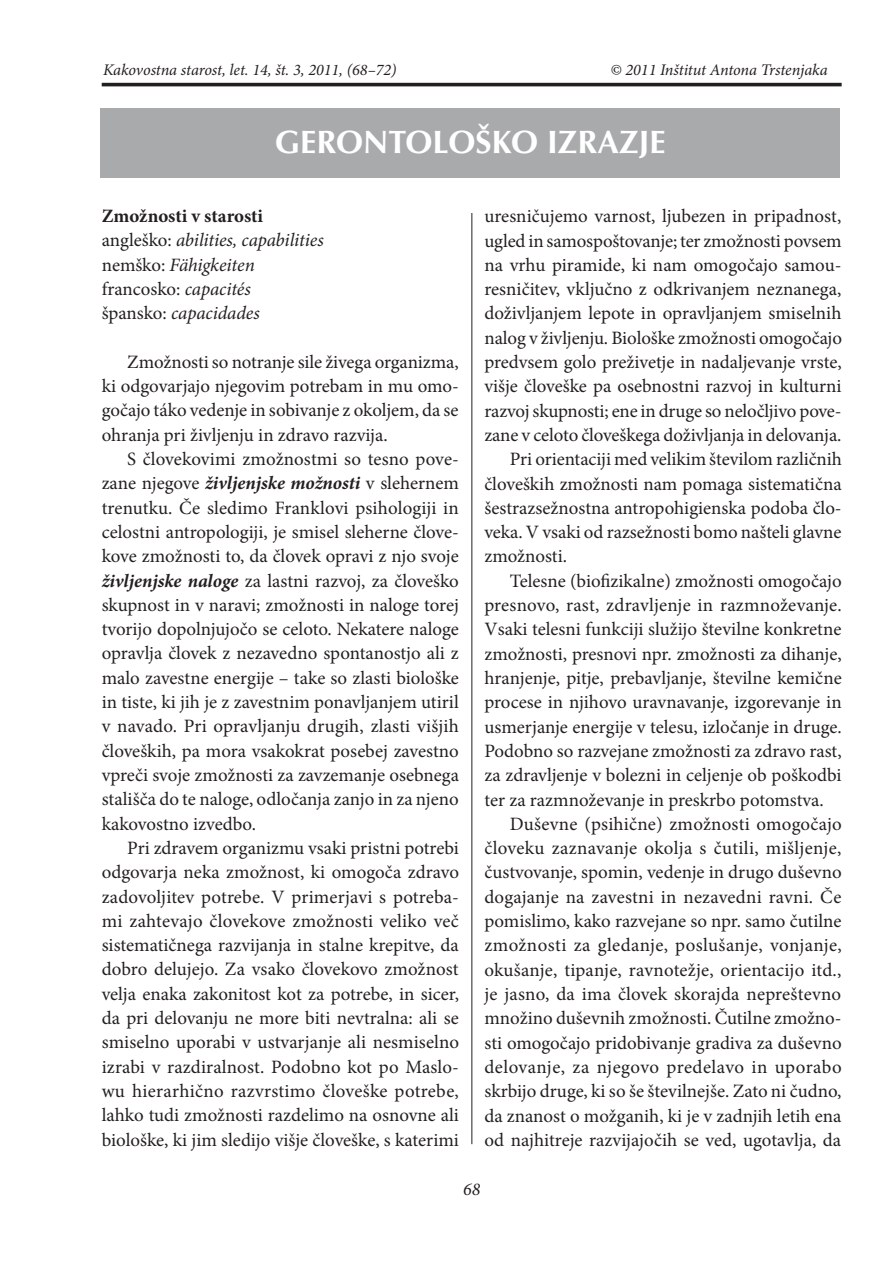
<style>
.page{position:relative;width:893px;height:1263px;background:#fff}
.page>*{position:absolute;margin:0;border:0;box-sizing:border-box;transform-origin:0 0}
.t1{font:700 32.4px "Optima CE";color:#fff}
.t2{font:18.9px/24.3px "Minion Pro";color:#231f20;text-align:justify}
.t3{font:italic 18.9px/24.3px "Minion Pro";letter-spacing:-.005em;color:#231f20}
.t4{font:18.9px "Minion Pro";letter-spacing:.025em;color:#231f20}
.t5{font:18.9px "Minion Pro";letter-spacing:.02em;color:#231f20}
.t6{font:italic 18px "Minion Pro";color:#231f20}
.t7{font:italic 16.2px "Minion Pro";letter-spacing:-.01em;color:#231f20}
.s1{font-weight:700;font-style:normal}
.s2{font-style:normal}
.s3{font-weight:700;font-style:italic}
</style>
<div class="page">
<hr style="left:102px;top:83px;width:740px;height:3px;background:#231f20">
<hr style="left:472px;top:108px;width:1px;height:1036px;background:#231f20">
<div style="left:446px;top:157px;width:56px;height:56px;background:#fff"></div>
<div style="left:100px;top:108px;width:740px;height:70px;background:#a8aaac"></div>
<p class="t7" style="left:103px;top:63px;width:295px">Kako vost na sta rost, let. 14, št. 3, 2011, (68–72)</p>
<p class="t7" style="left:611px;top:63px;width:218px">© 2011 Inštitut Antona Trstenjaka</p>
<h1 class="t1" style="left:275px;top:128px;width:392px">GERONTOLOŠKO IZRAZJE</h1>
<p class="t3" style="left:102px;top:205px;width:223px"><span class="s1">Zmožnosti v starosti </span><span class="s2">angleško:</span> abilities, capabilities <span class="s2">nemško:</span> Fähigkeiten <span class="s2">francosko:</span> capacités<br><span class="s2">špansko:</span> capacidades</p>
<p class="t2" style="left:102px;top:351px;width:359px;text-indent:25px">Zmožnosti so notranje sile živega organizma, ki odgovarjajo njegovim potrebam in mu omo&shy;gočajo táko vedenje in sobivanje z okoljem, da se ohranja pri življenju in zdravo razvija.</p>
<p class="t2" style="left:102px;top:448px;width:359px;text-indent:25px">S človekovimi zmožnostmi so tesno pove&shy;zane njegove <span class="s3">življenjske možnosti</span> v slehernem trenutku. Če sledimo Franklovi psihologiji in celostni antropologiji, je smisel sleherne člove&shy;kove zmožnosti to, da človek opravi z njo svoje <span class="s3">življenjske naloge</span> za lastni razvoj, za človeško skupnost in v naravi; zmožnosti in naloge torej tvorijo dopolnjujočo se celoto. Nekatere naloge opravlja človek z nezavedno spontanostjo ali z malo zavestne energije – take so zlasti biološke in tiste, ki jih je z zavestnim ponavljanjem utiril v navado. Pri opravljanju drugih, zlasti višjih človeških, pa mora vsakokrat posebej zavestno vpreči svoje zmožnosti za zavzemanje osebnega stališča do te naloge, odločanja zanjo in za njeno kakovostno izvedbo.</p>
<p class="t2" style="left:102px;top:837px;width:359px;text-indent:25px">Pri zdravem organizmu vsaki pristni potrebi odgovarja neka zmožnost, ki omogoča zdravo zadovoljitev potrebe. V primerjavi s potreba&shy;mi zahtevajo človekove zmožnosti veliko več sistematičnega razvijanja in stalne krepitve, da dobro delujejo. Za vsako človekovo zmožnost velja enaka zakonitost kot za potrebe, in sicer, da pri delovanju ne more biti nevtralna: ali se smiselno uporabi v ustvarjanje ali nesmiselno izrabi v razdiralnost. Podobno kot po Maslo&shy;wu hierarhično razvrstimo človeške potrebe, lahko tudi zmožnosti razdelimo na osnovne ali biološke, ki jim sledijo višje človeške, s katerimi</p>
<p class="t2" style="left:484px;top:206px;width:358px">uresničujemo varnost, ljubezen in pripadnost,</p>
<p class="t2" style="left:484px;top:230px;width:359px">ugled in samospoštovanje; ter zmožnosti povsem</p>
<p class="t2" style="left:484px;top:254px;width:359px">na vrhu piramide, ki nam omogočajo samou-</p>
<p class="t2" style="left:484px;top:279px;width:358px">resničitev, vključno z odkrivanjem neznanega,</p>
<p class="t2" style="left:484px;top:303px;width:358px">doživljanjem lepote in opravljanjem smiselnih</p>
<p class="t2" style="left:484px;top:327px;width:359px">nalog v življenju. Biološke zmožnosti omogočajo</p>
<p class="t2" style="left:484px;top:351px;width:359px">predvsem golo preživetje in nadaljevanje vrste,</p>
<p class="t2" style="left:484px;top:376px;width:359px">višje človeške pa osebnostni razvoj in kulturni</p>
<p class="t2" style="left:484px;top:400px;width:359px">razvoj skupnosti; ene in druge so neločljivo pove-</p>
<p class="t2" style="left:484px;top:424px;width:359px">zane v celoto človeškega doživljanja in delovanja.</p>
<p class="t2" style="left:510px;top:449px;width:334px">Pri orientaciji med velikim številom različnih</p>
<p class="t2" style="left:484px;top:473px;width:359px">človeških zmožnosti nam pomaga sistematična</p>
<p class="t2" style="left:484px;top:497px;width:359px">šestrazsežnostna antropohigienska podoba člo-</p>
<p class="t2" style="left:484px;top:522px;width:359px">veka. V vsaki od razsežnosti bomo našteli glavne</p>
<p class="t2" style="left:484px;top:546px;width:84px">zmožnosti.</p>
<p class="t2" style="left:510px;top:570px;width:333px">Telesne (biofizikalne) zmožnosti omogočajo</p>
<p class="t2" style="left:484px;top:594px;width:359px">presnovo, rast, zdravljenje in razmnoževanje.</p>
<p class="t2" style="left:484px;top:619px;width:358px">Vsaki telesni funkciji služijo številne konkretne</p>
<p class="t2" style="left:484px;top:643px;width:359px">zmožnosti, presnovi npr. zmožnosti za dihanje,</p>
<p class="t2" style="left:484px;top:667px;width:359px">hranjenje, pitje, prebavljanje, številne kemične</p>
<p class="t2" style="left:484px;top:692px;width:359px">procese in njihovo uravnavanje, izgorevanje in</p>
<p class="t2" style="left:484px;top:716px;width:359px">usmerjanje energije v telesu, izločanje in druge.</p>
<p class="t2" style="left:484px;top:740px;width:359px">Podobno so razvejane zmožnosti za zdravo rast,</p>
<p class="t2" style="left:484px;top:765px;width:359px">za zdravljenje v bolezni in celjenje ob poškodbi</p>
<p class="t2" style="left:484px;top:789px;width:341px">ter za razmnoževanje in preskrbo potomstva.</p>
<p class="t2" style="left:510px;top:813px;width:333px">Duševne (psihične) zmožnosti omogočajo</p>
<p class="t5" style="left:484px;top:841px;width:358px">človeku zaznavanje okolja s čutili, mišljenje,</p>
<p class="t2" style="left:484px;top:862px;width:359px">čustvovanje, spomin, vedenje in drugo duševno</p>
<p class="t2" style="left:484px;top:886px;width:358px">dogajanje na zavestni in nezavedni ravni. Če</p>
<p class="t2" style="left:484px;top:910px;width:359px">pomislimo, kako razvejane so npr. samo čutilne</p>
<p class="t4" style="left:484px;top:938px;width:359px">zmožnosti za gledanje, poslušanje, vonjanje,</p>
<p class="t2" style="left:484px;top:959px;width:358px">okušanje, tipanje, ravnotežje, orientacijo itd.,</p>
<p class="t2" style="left:484px;top:983px;width:358px">je jasno, da ima človek skorajda nepreštevno</p>
<p class="t2" style="left:484px;top:1008px;width:359px">množino duševnih zmožnosti. Čutilne zmožno-</p>
<p class="t2" style="left:484px;top:1032px;width:359px">sti omogočajo pridobivanje gradiva za duševno</p>
<p class="t4" style="left:484px;top:1059px;width:359px">delovanje, za njegovo predelavo in uporabo</p>
<p class="t2" style="left:484px;top:1081px;width:359px">skrbijo druge, ki so še številnejše. Zato ni čudno,</p>
<p class="t2" style="left:484px;top:1105px;width:359px">da znanost o možganih, ki je v zadnjih letih ena</p>
<p class="t2" style="left:484px;top:1129px;width:358px">od najhitreje razvijajočih se ved, ugotavlja, da</p>
<p class="t6" style="left:463px;top:1182px;width:19px">68</p>
</div>
